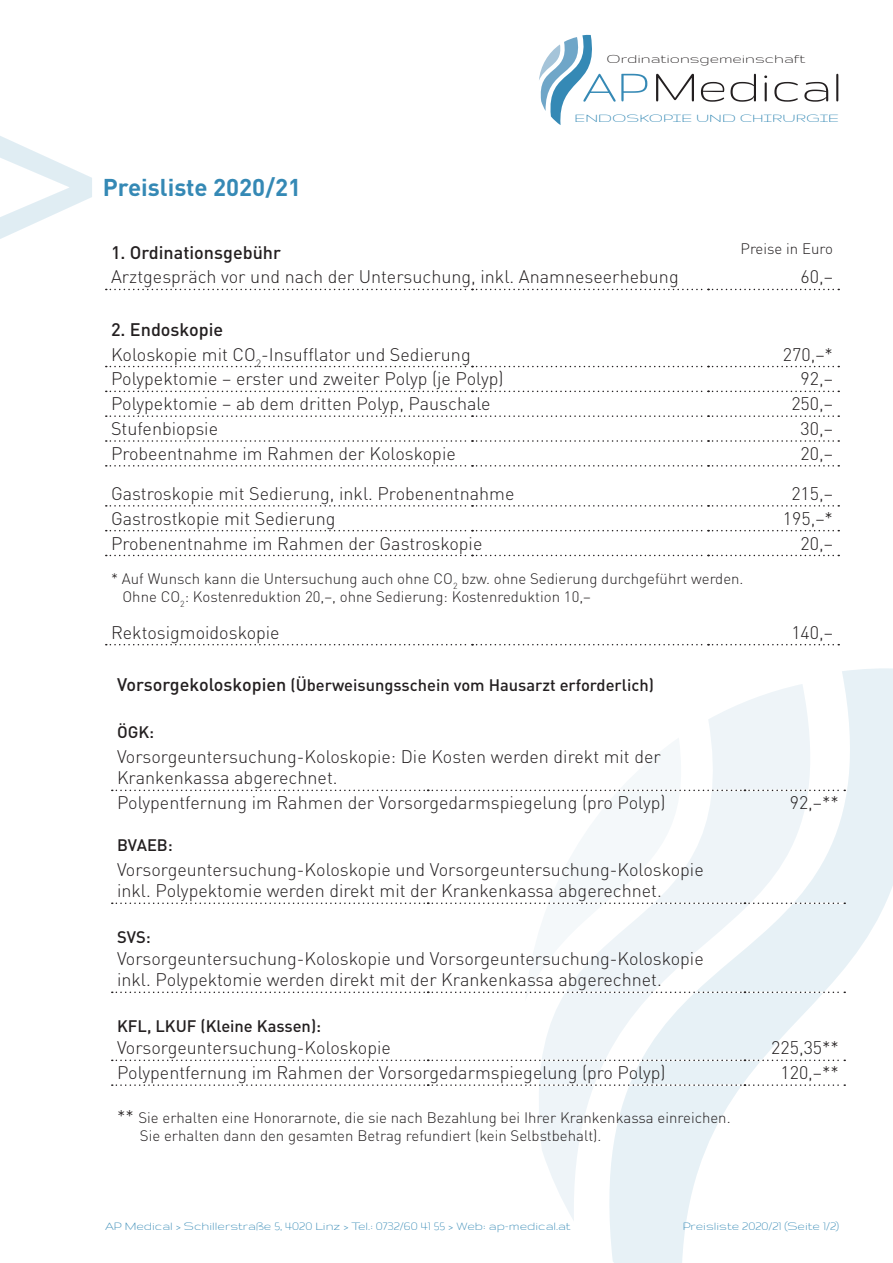
<style>
.page{position:relative;width:893px;height:1263px;background:#fff}
.page>*{position:absolute;margin:0;border:0;box-sizing:border-box;transform-origin:0 0}
.t1{font:700 210px "Myriad Pro";color:#3589b5}
.t2{font:50.85px "Gruppo";color:#231f20;scale:1.05 1}
.t3{font:700 24px "DIN";color:#3589b5}
.t4{font:300 18px/21.6px "DIN";color:#231f20}
.t5{font:500 18px "DIN";color:#231f20}
.t6{font:500 16.5px "DIN";color:#231f20}
.t7{font:300 15px/18px "DIN";color:#231f20}
.t8{font:14.4px "Gruppo";color:#231f20;scale:1.17 1}
.t9{font:13.5px "Gruppo";color:#3589b5}
.t10{font:13.35px "Gruppo";color:#3589b5;scale:1.28 1}
.s1{color:#3589b5}
.s2{font-weight:500}
.s3{font-size:18px}
</style>
<div class="page">
<svg style="left:539px;top:1001px;width:54px;height:220px;fill:#eef4f8"></svg>
<svg style="left:593px;top:668px;width:300px;height:595px"></svg>
<svg style="left:106px;top:289px;width:733px;height:1px"></svg>
<svg style="left:106px;top:415px;width:733px;height:2px"></svg>
<svg style="left:106px;top:440px;width:733px;height:2px"></svg>
<svg style="left:106px;top:391px;width:733px;height:1px"></svg>
<svg style="left:106px;top:366px;width:733px;height:1px"></svg>
<svg style="left:106px;top:505px;width:733px;height:2px"></svg>
<svg style="left:106px;top:530px;width:733px;height:1px"></svg>
<svg style="left:106px;top:555px;width:733px;height:1px"></svg>
<svg style="left:106px;top:465px;width:733px;height:2px"></svg>
<svg style="left:106px;top:644px;width:733px;height:1px"></svg>
<svg style="left:112px;top:737px;width:733px;height:264px"></svg>
<svg style="left:112px;top:1059px;width:733px;height:2px"></svg>
<svg style="left:112px;top:1084px;width:733px;height:2px"></svg>
<svg style="left:539px;top:35px;width:53px;height:90px"></svg>
<h1 class="t1" style="left:-21px;top:36px;width:127px">&gt;</h1>
<h3 class="t3" style="left:103px;top:172px;width:200px">Preisliste 2020/21</h3>
<p class="t8" style="left:607px;top:52px;width:171px">Ordinationsgemeinschaft</p>
<h2 class="t2" style="left:582px;top:61px;width:250px"><span class="s1">AP</span>Medical</h2>
<p class="t10" style="left:575px;top:111px;width:208px">ENDOSKOPIE UND CHIRURGIE</p>
<p class="t5" style="left:111px;top:241px;width:171px">1. Ordinationsgebühr</p>
<p class="t7" style="left:740px;top:240px;width:94px">Preise in Euro</p>
<p class="t4" style="left:111px;top:266px;width:569px">Arztgespräch vor und nach der Untersuchung, inkl. Anamneseerhebung</p>
<p class="t4" style="left:801px;top:266px;width:34px">60,–</p>
<p class="t4" style="left:111px;top:317px;width:361px;line-height:24.8px"><span class="s2">2. Endoskopie<br></span>Koloskopie mit CO<sub>2</sub>-Insufflator und Sedierung</p>
<p class="t4" style="left:783px;top:343px;width:52px">270,–*</p>
<p class="t4" style="left:111px;top:368px;width:394px">Polypektomie – erster und zweiter Polyp (je Polyp)</p>
<p class="t4" style="left:801px;top:368px;width:34px">92,–</p>
<p class="t4" style="left:111px;top:393px;width:381px">Polypektomie – ab dem dritten Polyp, Pauschale</p>
<p class="t4" style="left:791px;top:393px;width:43px">250,–</p>
<p class="t4" style="left:111px;top:418px;width:109px">Stufenbiopsie</p>
<p class="t4" style="left:801px;top:418px;width:34px">30,–</p>
<p class="t4" style="left:111px;top:442px;width:346px">Probeentnahme im Rahmen der Koloskopie</p>
<p class="t4" style="left:801px;top:442px;width:34px">20,–</p>
<p class="t4" style="left:111px;top:482px;width:405px">Gastroskopie mit Sedierung, inkl. Probenentnahme</p>
<p class="t4" style="left:791px;top:482px;width:43px">215,–</p>
<p class="t4" style="left:111px;top:507px;width:226px">Gastrostkopie mit Sedierung</p>
<p class="t4" style="left:783px;top:507px;width:52px">195,–*</p>
<p class="t4" style="left:111px;top:532px;width:373px">Probenentnahme im Rahmen der Gastroskopie</p>
<p class="t4" style="left:801px;top:532px;width:34px">20,–</p>
<p class="t7" style="left:123px;top:569px;width:623px;text-indent:-11px">* Auf Wunsch kann die Untersuchung auch ohne CO<sub>2</sub> bzw. ohne Sedierung durchgeführt werden.<br>Ohne CO<sub>2</sub>: Kostenreduktion 20,–, ohne Sedierung: Kostenreduktion 10,–</p>
<p class="t4" style="left:111px;top:621px;width:170px">Rektosigmoidoskopie</p>
<p class="t4" style="left:791px;top:621px;width:43px">140,–</p>
<p class="t6" style="left:117px;top:675px;width:538px"><span class="s3">Vorsorgekoloskopien</span> (Überweisungsschein vom Hausarzt erforderlich)</p>
<p class="t6" style="left:117px;top:721px;width:39px">ÖGK:</p>
<p class="t4" style="left:117px;top:745px;width:545px">Vorsorgeuntersuchung-Koloskopie: Die Kosten werden direkt mit der<br>Krankenkassa abgerechnet.</p>
<p class="t4" style="left:117px;top:792px;width:550px">Polypentfernung im Rahmen der Vorsorgedarmspiegelung (pro Polyp)</p>
<p class="t4" style="left:790px;top:792px;width:51px">92,–**</p>
<p class="t6" style="left:117px;top:834px;width:57px">BVAEB:</p>
<p class="t4" style="left:117px;top:858px;width:588px">Vorsorgeuntersuchung-Koloskopie und Vorsorgeuntersuchung-Koloskopie inkl. Polypektomie werden direkt mit der Krankenkassa abgerechnet.</p>
<p class="t6" style="left:117px;top:926px;width:35px">SVS:</p>
<p class="t4" style="left:117px;top:947px;width:588px">Vorsorgeuntersuchung-Koloskopie und Vorsorgeuntersuchung-Koloskopie inkl. Polypektomie werden direkt mit der Krankenkassa abgerechnet.</p>
<p class="t6" style="left:117px;top:1016px;width:206px">KFL, LKUF (Kleine Kassen):</p>
<p class="t4" style="left:117px;top:1036px;width:275px">Vorsorgeuntersuchung-Koloskopie</p>
<p class="t4" style="left:771px;top:1037px;width:69px">225,35**</p>
<p class="t4" style="left:117px;top:1062px;width:550px">Polypentfernung im Rahmen der Vorsorgedarmspiegelung (pro Polyp)</p>
<p class="t4" style="left:780px;top:1062px;width:60px">120,–**</p>
<p class="t7" style="left:140px;top:1109px;width:592px;text-indent:-23px"><span class="s3">**</span> Sie erhalten eine Honorarnote, die sie nach Bezahlung bei Ihrer Krankenkassa einreichen.<br>Sie erhalten dann den gesamten Betrag refundiert (kein Selbstbehalt).</p>
<p class="t9" style="left:105px;top:1219px;width:467px">AP Medical &gt; Schillerstraße 5, 4020 Linz &gt; Tel.: 0732/60 41 55 &gt; Web: ap-medical.at</p>
<p class="t9" style="left:683px;top:1219px;width:158px">Preisliste 2020/21 (Seite 1/2)</p>
</div>
